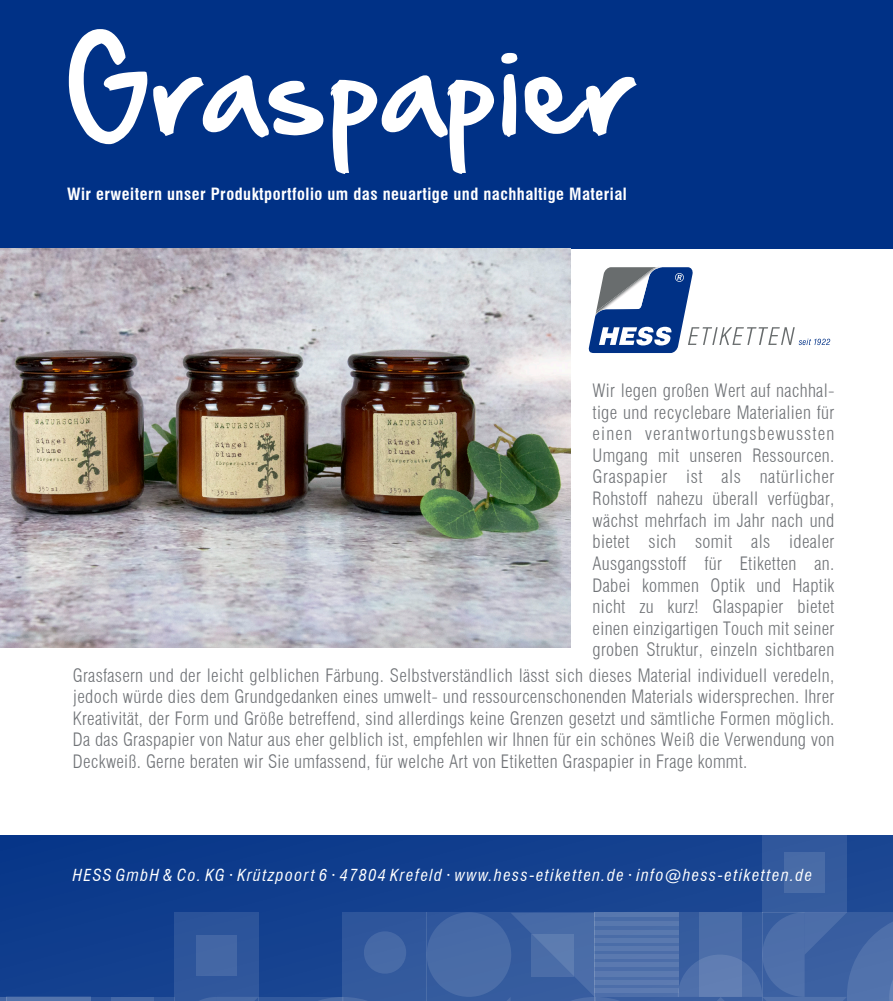
<style>
.page{position:relative;width:893px;height:1001px;background:#fff}
.page>*{position:absolute;margin:0;border:0;box-sizing:border-box;transform-origin:0 0}
.t1{font:105.75px "Hand Of Sean";letter-spacing:.02em;color:#fff}
.t2{font:300 condensed 18px/21.6px "Swiss 721 BT";letter-spacing:.015em;color:#707377;text-align:justify}
.t3{font:700 condensed 16.5px "Swiss 721 BT";letter-spacing:.03em;color:#fff}
.t4{font:italic condensed 16.2px "Swiss 721 BT";letter-spacing:.09em;color:#fff}
</style>
<div class="page">
<div style="left:0;top:835px;width:893px;height:165px;background:#113e8e"></div>
<svg style="left:91px;top:997px;width:83px;height:3px"></svg>
<svg style="left:6px;top:996px;width:85px;height:4px"></svg>
<svg style="left:0;top:997px;width:6px;height:3px"></svg>
<svg style="left:111px;top:997px;width:43px;height:3px"></svg>
<div style="left:762px;top:835px;width:85px;height:76px;background:#335a9d"></div>
<div style="left:784px;top:851px;width:41px;height:41px;background:#496ca7"></div>
<svg style="left:174px;top:911px;width:719px;height:89px;background:#3d61a2"></svg>
<div style="left:0;top:0;width:893px;height:249px;background:#003186"></div>
<svg style="left:588px;top:267px;width:242px;height:86px"></svg>
<img style="left:0;top:249px;width:570px;height:398px">
<h1 class="t1" style="left:66px;top:-5px;width:569px">Graspapier</h1>
<p class="t3" style="left:67px;top:184px;width:561px">Wir erweitern unser Produktportfolio um das neuartige und nachhaltige Material</p>
<p class="t2" style="left:593px;top:379px;width:243px">Wir legen großen Wert auf nachhal&shy;tige und recyclebare Materialien für einen verantwortungsbewussten Umgang mit unseren Ressourcen.<br>Graspapier ist als natürlicher Rohstoff nahezu überall verfügbar, wächst mehrfach im Jahr nach und bietet sich somit als idealer Ausgangsstoff für Etiketten an.<br>Dabei kommen Optik und Haptik nicht zu kurz! Glaspapier bietet einen einzigartigen Touch mit seiner groben Struktur, einzeln sichtbaren</p>
<p class="t2" style="left:73px;top:664px;width:763px">Grasfasern und der leicht gelblichen Färbung. Selbstverständlich lässt sich dieses Material individuell veredeln, jedoch würde dies dem Grundgedanken eines umwelt- und ressourcenschonenden Materials widersprechen. Ihrer Kreativität, der Form und Größe betreffend, sind allerdings keine Grenzen gesetzt und sämtliche Formen möglich.<br>Da das Graspapier von Natur aus eher gelblich ist, empfehlen wir Ihnen für ein schönes Weiß die Verwendung von Deckweiß. Gerne beraten wir Sie umfassend, für welche Art von Etiketten Graspapier in Frage kommt.</p>
<p class="t4" style="left:73px;top:864px;width:741px">HESS GmbH &amp; Co. KG · Krützpoort 6 · 47804 Krefeld · www.hess-etiketten.de · info@hess-etiketten.de</p>
</div>
